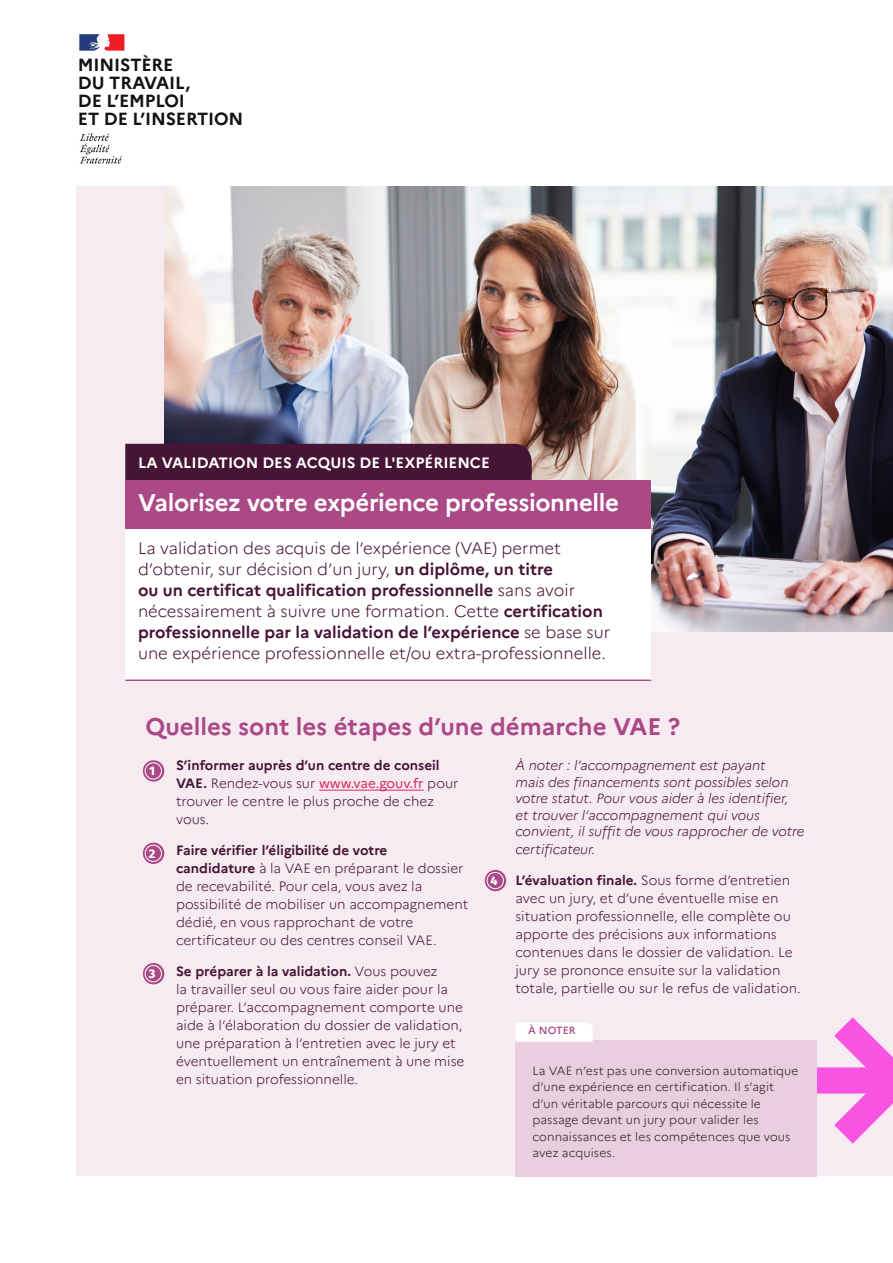
<style>
.page{position:relative;width:893px;height:1263px;background:#fff}
.page>*{position:absolute;margin:0;border:0;box-sizing:border-box;transform-origin:0 0}
.t1{font:800 195px "Marianne";color:#872e77}
.t2{font:700 24px "Marianne";letter-spacing:-.015em;color:#fff}
.title1{font:700 24px "Marianne";color:#aa4986}
.t3{font:700 17.55px/18px "Marianne";letter-spacing:-.01em;color:#0f1313}
.CHAPO{font:300 16.5px/21px "Marianne";color:#461435}
.t4{font:700 15px "Marianne";color:#fff}
.title1-2{font:300 13.5px/18px "Marianne";color:#461435}
.title1-3{font:italic 300 13.5px/16.5px "Marianne";color:#461435}
.t5{font:800 12.45px "Fira Sans";color:#fff}
.title1-4{font:300 12px/16.5px "Marianne";letter-spacing:.005em;color:#231f20}
.courant{font:500 10.5px "Marianne";color:#aa4986}
.s1{font-weight:700}
.s2{font-weight:400;color:#db2a5c}
</style>
<div class="page">
<div style="left:77px;top:187px;width:816px;height:989px;background:#f7ebf2"></div>
<img style="left:164px;top:186px;width:729px;height:446px">
<svg style="left:80px;top:133px;width:42px;height:31px"></svg>
<svg style="left:79px;top:34px;width:45px;height:17px"></svg>
<div style="left:125px;top:529px;width:526px;height:152px;background:#fff"></div>
<div style="left:515px;top:1040px;width:301px;height:136px;background:#e9cee0"></div>
<hr style="left:319px;top:790px;width:105px;height:1px;background:#db2a5c">
<svg style="left:143px;top:760px;width:21px;height:22px"></svg>
<div style="left:145px;top:763px;width:16px;height:16px;background:#aa4986;border-radius:50%"></div>
<div style="left:145px;top:762px;width:17px;height:17px;border:1px solid #fff;border-radius:50%"></div>
<svg style="left:143px;top:842px;width:21px;height:22px"></svg>
<div style="left:145px;top:845px;width:16px;height:16px;background:#aa4986;border-radius:50%"></div>
<div style="left:145px;top:845px;width:17px;height:17px;border:1px solid #fff;border-radius:50%"></div>
<svg style="left:485px;top:870px;width:21px;height:21px"></svg>
<div style="left:487px;top:872px;width:16px;height:17px;background:#aa4986;border-radius:50%"></div>
<div style="left:487px;top:872px;width:17px;height:17px;border:1px solid #fff;border-radius:50%"></div>
<svg style="left:143px;top:963px;width:21px;height:21px"></svg>
<div style="left:145px;top:965px;width:16px;height:17px;background:#aa4986;border-radius:50%"></div>
<div style="left:145px;top:965px;width:17px;height:17px;border:1px solid #fff;border-radius:50%"></div>
<svg style="left:515px;top:1022px;width:78px;height:20px;background:#fefdfe"></svg>
<div style="left:125px;top:444px;width:407px;height:36px;background:#461435"></div>
<div style="left:125px;top:480px;width:526px;height:49px;background:#aa4986"></div>
<hr style="left:125px;top:680px;width:526px;height:1px;background:#aa4986">
<p class="t3" style="left:78px;top:55px;width:167px">MINISTÈRE<br>DU TRAVAIL,<br>DE L’EMPLOI<br>ET DE L’INSERTION</p>
<p class="t4" style="left:138px;top:453px;width:353px">LA VALIDATION DES ACQUIS DE L'EXPÉRIENCE</p>
<p class="t2" style="left:138px;top:488px;width:482px">Valorisez votre expérience professionnelle</p>
<p class="CHAPO" style="left:138px;top:538px;width:474px">La validation des acquis de l’expérience (VAE) permet d’obtenir, sur décision d’un jury, <span class="s1">un diplôme, un titre<br>ou un certificat qualification professionnelle</span> sans avoir nécessairement à suivre une formation. Cette <span class="s1">certification professionnelle par la validation de l’expérience</span> se base sur une expérience professionnelle et/ou extra-professionnelle.</p>
<p class="title1" style="left:145px;top:712px;width:536px">Quelles sont les étapes d’une démarche VAE ?</p>
<p class="t5" style="left:149px;top:760px;width:7px">1</p>
<p class="t5" style="left:149px;top:842px;width:8px">2</p>
<p class="t5" style="left:149px;top:963px;width:8px">3</p>
<p class="title1-2" style="left:176px;top:756px;width:284px"><span class="s1">S’informer auprès d’un centre de conseil<br>VAE.</span> Rendez-vous sur <span class="s2">www.vae.gouv.fr</span> pour trouver le centre le plus proche de chez vous.</p>
<p class="title1-2" style="left:176px;top:841px;width:294px"><span class="s1">Faire vérifier l’éligibilité de votre candidature</span> à la VAE en préparant le dossier de recevabilité. Pour cela, vous avez la possibilité de mobiliser un accompagnement dédié, en vous rapprochant de votre certificateur ou des centres conseil VAE.</p>
<p class="title1-2" style="left:176px;top:962px;width:290px"><span class="s1">Se préparer à la validation.</span> Vous pouvez<br>la travailler seul ou vous faire aider pour la préparer. L’accompagnement comporte une aide à l’élaboration du dossier de validation, une préparation à l’entretien avec le jury et éventuellement un entraînement à une mise en situation professionnelle.</p>
<p class="t5" style="left:491px;top:870px;width:9px">4</p>
<p class="title1-3" style="left:515px;top:757px;width:291px">À noter : l’accompagnement est payant<br>mais des financements sont possibles selon votre statut. Pour vous aider à les identifier, et trouver l’accompagnement qui vous convient, il suffit de vous rapprocher de votre</p>
<p class="title1-3" style="left:515px;top:841px;width:82px">certificateur.</p>
<p class="title1-2" style="left:515px;top:871px;width:287px"><span class="s1">L’évaluation finale.</span> Sous forme d’entretien avec un jury, et d’une éventuelle mise en situation professionnelle, elle complète ou apporte des précisions aux informations contenues dans le dossier de validation. Le jury se prononce ensuite sur la validation totale, partielle ou sur le refus de validation.</p>
<h1 class="t1" style="left:768px;top:962px;width:158px">→</h1>
<p class="courant" style="left:528px;top:1024px;width:49px">À NOTER</p>
<p class="title1-4" style="left:532px;top:1062px;width:268px">La VAE n’est pas une conversion automatique d’une expérience en certification. Il s’agit d’un véritable parcours qui nécessite le passage devant un jury pour valider les connaissances et les compétences que vous avez acquises.</p>
</div>
